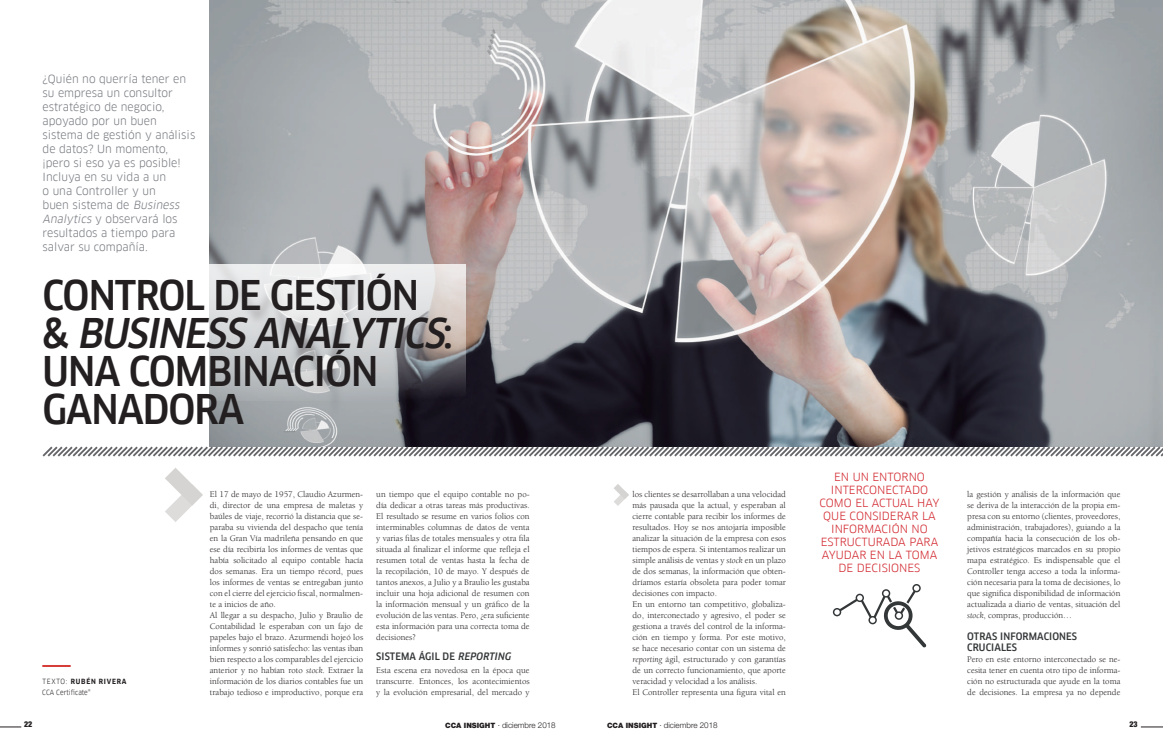
<style>
.page{position:relative;width:1163px;height:752px;background:#fff}
.page>*{position:absolute;margin:0;border:0;box-sizing:border-box;transform-origin:0 0}
.t1{font:500 40px/38px "Clan Narrow";letter-spacing:-.025em;color:#231f20}
.t2{font:11px/14px "Clan Narrow";color:#777a80;scale:1.1 1}
.t3{font:11px/13px "Clan Narrow";color:#d1232a;text-align:center;scale:1.1 1}
.t4{font:500 10px/11px "Clan Narrow";letter-spacing:.01em;color:#343738}
.t5{font:8.8px/11px "Berkeley";color:#231f20;text-align:justify}
.t6{font:300 8px "Helvetica Neue LT Std";color:#231f20}
.t7{font:900 condensed 8px "Helvetica Neue LT Std";color:#231f20}
.t8{font:7px/11px "Clan Narrow";color:#231f20}
.s1{font-style:italic}
.s2{font-weight:700}
.s3{font-weight:900;font-size:7.3px}
</style>
<div class="page">
<svg style="left:0;top:726px;width:21px;height:1px"></svg>
<svg style="left:1140px;top:726px;width:22px;height:1px"></svg>
<img style="left:210px;top:0;width:952px;height:444px">
<svg style="left:209px;top:264px;width:256px;height:136px;background:#c5c6c7"></svg>
<svg style="left:42px;top:444px;width:1120px;height:78px"></svg>
<svg style="left:832px;top:584px;width:94px;height:63px"></svg>
<hr style="left:42px;top:664px;width:29px;height:2px;background:#d63d39">
<p class="t2" style="left:43px;top:72px;width:140px">¿Quién no querría tener en su empresa un consultor estratégico de negocio, apoyado por un buen sistema de gestión y análisis de datos? Un momento, ¡pero si eso ya es posible!<br>Incluya en su vida a un<br>o una Controller y un<br>buen sistema de <span class="s1">Business<br>Analytics</span> y observará los resultados a tiempo para salvar su compañía.</p>
<h1 class="t1" style="left:43px;top:276px;width:412px">CONTROL DE GESTIÓN &amp; <span class="s1">BUSINESS ANALYTICS</span>:<br>UNA COMBINACIÓN<br>GANADORA</h1>
<p class="t8" style="left:42px;top:675px;width:86px">TEXTO: <span class="s2">RUBÉN RIVERA<br></span>CCA Certificate®</p>
<p class="t5" style="left:210px;top:488px;width:155px;text-align:left">El 17 de mayo de 1957, Claudio Azurmen&shy;di, director de una empresa de maletas y baúles de viaje, recorrió la distancia que se&shy;paraba su vivienda del despacho que tenía en la Gran Vía madrileña pensando en que ese día recibiría los informes de ventas que había solicitado al equipo contable hacía dos semanas. Era un tiempo récord, pues los informes de ventas se entregaban junto con el cierre del ejercicio fiscal, normalmen&shy;te a inicios de año.<br>Al llegar a su despacho, Julio y Braulio de Contabilidad le esperaban con un fajo de papeles bajo el brazo. Azurmendi hojeó los informes y sonrió satisfecho: las ventas iban bien respecto a los comparables del ejercicio anterior y no habían roto <span class="s1">stock</span>. Extraer la información de los diarios contables fue un trabajo tedioso e improductivo, porque era</p>
<p class="t5" style="left:376px;top:488px;width:155px">un tiempo que el equipo contable no po&shy;día dedicar a otras tareas más productivas.<br>El resultado se resume en varios folios con interminables columnas de datos de venta y varias filas de totales mensuales y otra fila situada al finalizar el informe que refleja el resumen total de ventas hasta la fecha de la recopilación, 10 de mayo. Y después de tantos anexos, a Julio y a Braulio les gustaba incluir una hoja adicional de resumen con la información mensual y un gráfico de la evolución de las ventas. Pero, ¿era suficiente esta información para una correcta toma de decisiones?</p>
<p class="t4" style="left:376px;top:650px;width:138px">SISTEMA ÁGIL DE <span class="s1">REPORTING</span></p>
<p class="t5" style="left:376px;top:664px;width:155px">Esta escena era novedosa en la época que transcurre. Entonces, los acontecimientos y la evolución empresarial, del mercado y</p>
<p class="t5" style="left:632px;top:488px;width:155px;text-align:left">los clientes se desarrollaban a una velocidad más pausada que la actual, y esperaban al cierre contable para recibir los informes de resultados. Hoy se nos antojaría imposible analizar la situación de la empresa con esos tiempos de espera. Si intentamos realizar un simple análisis de ventas y <span class="s1">stock</span> en un plazo de dos semanas, la información que obten&shy;dríamos estaría obsoleta para poder tomar decisiones con impacto.<br>En un entorno tan competitivo, globaliza&shy;do, interconectado y agresivo, el poder se gestiona a través del control de la informa&shy;ción en tiempo y forma. Por este motivo, se hace necesario contar con un sistema de <span class="s1">reporting</span> ágil, estructurado y con garantías de un correcto funcionamiento, que aporte veracidad y velocidad a los análisis.<br>El Controller representa una figura vital en</p>
<p class="t3" style="left:819px;top:470px;width:111px">EN UN ENTORNO<br>INTERCONECTADO<br>COMO EL ACTUAL HAY<br>QUE CONSIDERAR LA<br>INFORMACIÓN NO<br>ESTRUCTURADA PARA<br>AYUDAR EN LA TOMA<br>DE DECISIONES</p>
<p class="t5" style="left:967px;top:488px;width:155px">la gestión y análisis de la información que se deriva de la interacción de la propia em&shy;presa con su entorno (clientes, proveedores, administración, trabajadores), guiando a la compañía hacia la consecución de los ob&shy;jetivos estratégicos marcados en su propio mapa estratégico. Es indispensable que el Controller tenga acceso a toda la informa&shy;ción necesaria para la toma de decisiones, lo que significa disponibilidad de información actualizada a diario de ventas, situación del <span class="s1">stock</span>, compras, producción…</p>
<p class="t4" style="left:967px;top:630px;width:111px">OTRAS INFORMACIONES<br>CRUCIALES</p>
<p class="t5" style="left:967px;top:653px;width:155px">Pero en este entorno interconectado se ne&shy;cesita tener en cuenta otro tipo de informa&shy;ción no estructurada que ayude en la toma de decisiones. La empresa ya no depende</p>
<p class="t7" style="left:24px;top:719px;width:10px">22</p>
<p class="t6" style="left:445px;top:719px;width:112px"><span class="s3">CCA INSIGHT</span> · diciembre 2018</p>
<p class="t6" style="left:607px;top:719px;width:112px"><span class="s3">CCA INSIGHT</span> · diciembre 2018</p>
<p class="t7" style="left:1129px;top:719px;width:10px">23</p>
</div>
